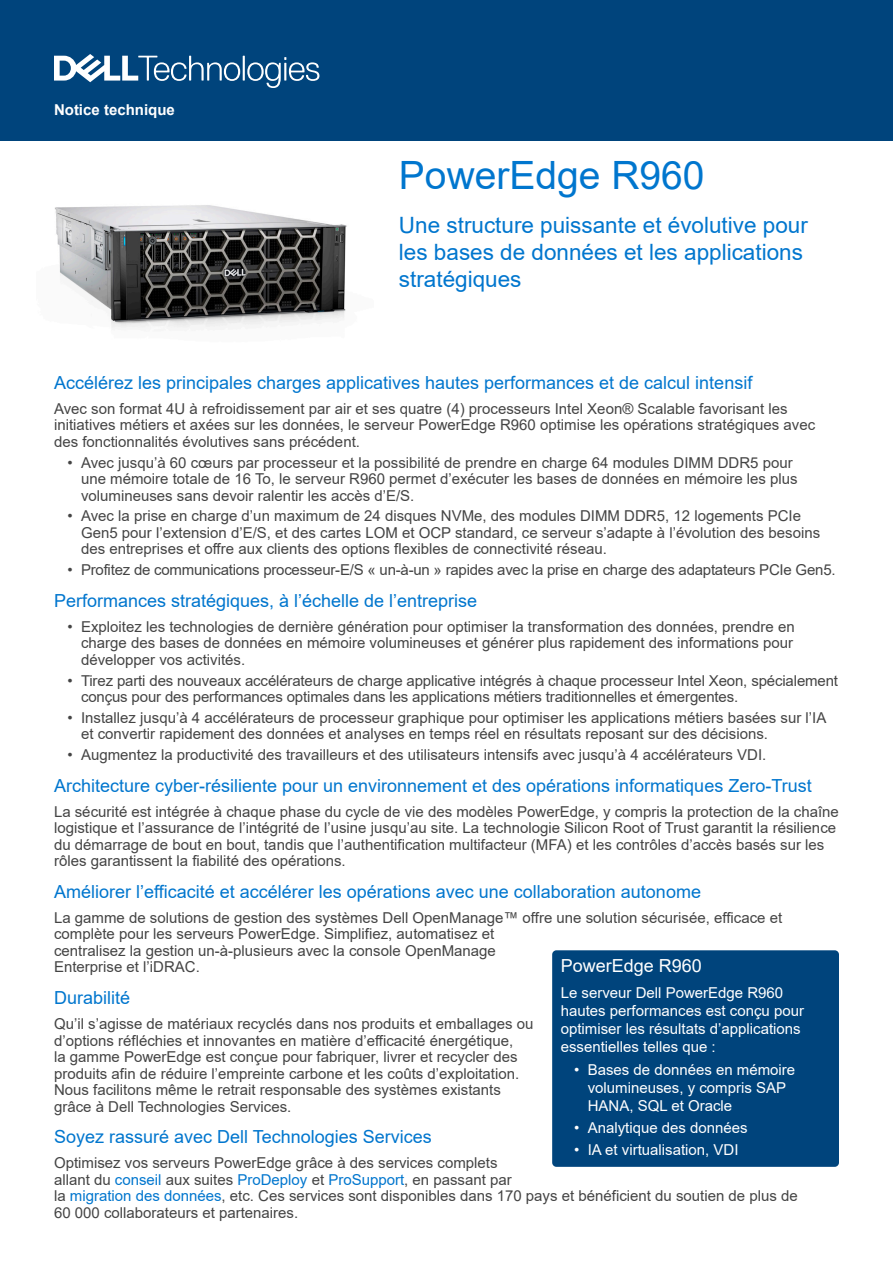
<style>
.page{position:relative;width:893px;height:1263px;background:#fff}
.page>*{position:absolute;margin:0;border:0;box-sizing:border-box;transform-origin:0 0}
.Document_Title{font:39px "Arial";color:#0076ce}
.Title_Tagline{font:22.5px/27px "Arial";color:#0076ce}
.Heading_2{font:18px "Arial";color:#0076ce}
.Side_Box_Heading{font:18px "Arial";color:#fff}
.Body_Text{font:15px/16.5px "Arial";color:#444}
.Side_box_Body_Text{font:15px/18px "Arial";color:#fff}
.Guide_text_Banner{font:700 15px "Arial";color:#fff}
.s1{color:#0076ce}
</style>
<div class="page">
<div style="left:0;top:0;width:893px;height:141px;background:#00447c"></div>
<img style="left:55px;top:205px;width:292px;height:123px">
<div style="left:552px;top:950px;width:287px;height:217px;background:#00447c;border-radius:4px"></div>
<svg style="left:54px;top:54px;width:265px;height:34px"></svg>
<p class="Guide_text_Banner" style="left:54px;top:99px;width:122px">Notice technique</p>
<p class="Document_Title" style="left:399px;top:149px;width:307px">PowerEdge R960</p>
<p class="Title_Tagline" style="left:399px;top:212px;width:410px">Une structure puissante et évolutive pour les bases de données et les applications stratégiques</p>
<p class="Heading_2" style="left:54px;top:370px;width:700px">Accélérez les principales charges applicatives hautes performances et de calcul intensif</p>
<p class="Body_Text" style="left:54px;top:400px;width:763px">Avec son format 4U à refroidissement par air et ses quatre (4) processeurs Intel Xeon® Scalable favorisant les initiatives métiers et axées sur les données, le serveur PowerEdge R960 optimise les opérations stratégiques avec des fonctionnalités évolutives sans précédent.</p>
<p class="Body_Text" style="left:81px;top:454px;width:718px;text-indent:-14px">• Avec jusqu’à 60 cœurs par processeur et la possibilité de prendre en charge 64 modules DIMM DDR5 pour une mémoire totale de 16 To, le serveur R960 permet d’exécuter les bases de données en mémoire les plus volumineuses sans devoir ralentir les accès d’E/S.</p>
<p class="Body_Text" style="left:81px;top:508px;width:741px;text-indent:-14px">• Avec la prise en charge d’un maximum de 24 disques NVMe, des modules DIMM DDR5, 12 logements PCIe<br>Gen5 pour l’extension d’E/S, et des cartes LOM et OCP standard, ce serveur s’adapte à l’évolution des besoins des entreprises et offre aux clients des options flexibles de connectivité réseau.</p>
<p class="Body_Text" style="left:68px;top:562px;width:770px">• Profitez de communications processeur-E/S « un-à-un » rapides avec la prise en charge des adaptateurs PCIe Gen5.</p>
<p class="Heading_2" style="left:54px;top:588px;width:425px">Performances stratégiques, à l’échelle de l’entreprise</p>
<p class="Body_Text" style="left:81px;top:618px;width:715px;text-align:justify;text-indent:-14px">• Exploitez les technologies de dernière génération pour optimiser la transformation des données, prendre en charge des bases de données en mémoire volumineuses et générer plus rapidement des informations pour développer vos activités.</p>
<p class="Body_Text" style="left:81px;top:672px;width:759px;text-indent:-14px">• Tirez parti des nouveaux accélérateurs de charge applicative intégrés à chaque processeur Intel Xeon, spécialement conçus pour des performances optimales dans les applications métiers traditionnelles et émergentes.</p>
<p class="Body_Text" style="left:81px;top:709px;width:747px;text-indent:-14px">• Installez jusqu’à 4 accélérateurs de processeur graphique pour optimiser les applications métiers basées sur l’IA et convertir rapidement des données et analyses en temps réel en résultats reposant sur des décisions.</p>
<p class="Body_Text" style="left:68px;top:746px;width:700px">• Augmentez la productivité des travailleurs et des utilisateurs intensifs avec jusqu’à 4 accélérateurs VDI.</p>
<p class="Heading_2" style="left:54px;top:773px;width:759px">Architecture cyber-résiliente pour un environnement et des opérations informatiques Zero-Trust</p>
<p class="Body_Text" style="left:54px;top:803px;width:786px">La sécurité est intégrée à chaque phase du cycle de vie des modèles PowerEdge, y compris la protection de la chaîne logistique et l’assurance de l’intégrité de l’usine jusqu’au site. La technologie Silicon Root of Trust garantit la résilience du démarrage de bout en bout, tandis que l’authentification multifacteur (MFA) et les contrôles d’accès basés sur les rôles garantissent la fiabilité des opérations.</p>
<p class="Heading_2" style="left:54px;top:879px;width:648px">Améliorer l’efficacité et accélérer les opérations avec une collaboration autonome</p>
<p class="Body_Text" style="left:54px;top:909px;width:730px">La gamme de solutions de gestion des systèmes Dell OpenManage™ offre une solution sécurisée, efficace et complète pour les serveurs PowerEdge. Simplifiez, automatisez et<br>centralisez la gestion un-à-plusieurs avec la console OpenManage<br>Enterprise et l’iDRAC.</p>
<p class="Heading_2" style="left:54px;top:985px;width:78px">Durabilité</p>
<p class="Body_Text" style="left:54px;top:1015px;width:481px">Qu’il s’agisse de matériaux recyclés dans nos produits et emballages ou d’options réfléchies et innovantes en matière d’efficacité énergétique,<br>la gamme PowerEdge est conçue pour fabriquer, livrer et recycler des produits afin de réduire l’empreinte carbone et les coûts d’exploitation.<br>Nous facilitons même le retrait responsable des systèmes existants grâce à Dell Technologies Services.</p>
<p class="Heading_2" style="left:54px;top:1124px;width:379px">Soyez rassuré avec Dell Technologies Services</p>
<p class="Body_Text" style="left:54px;top:1154px;width:745px">Optimisez vos serveurs PowerEdge grâce à des services complets<br>allant du <span class="s1">conseil</span> aux suites <span class="s1">ProDeploy</span> et <span class="s1">ProSupport</span>, en passant par<br>la <span class="s1">migration des données</span>, etc. Ces services sont disponibles dans 170 pays et bénéficient du soutien de plus de 60 000 collaborateurs et partenaires.</p>
<p class="Side_Box_Heading" style="left:561px;top:953px;width:143px">PowerEdge R960</p>
<p class="Side_box_Body_Text" style="left:561px;top:984px;width:245px">Le serveur Dell PowerEdge R960 hautes performances est conçu pour optimiser les résultats d’applications essentielles telles que :</p>
<p class="Side_box_Body_Text" style="left:588px;top:1060px;width:209px;text-indent:-14px">• Bases de données en mémoire volumineuses, y compris SAP<br>HANA, SQL et Oracle</p>
<p class="Side_box_Body_Text" style="left:574px;top:1118px;width:175px">• Analytique des données</p>
<p class="Side_box_Body_Text" style="left:574px;top:1141px;width:166px">• IA et virtualisation, VDI</p>
</div>
